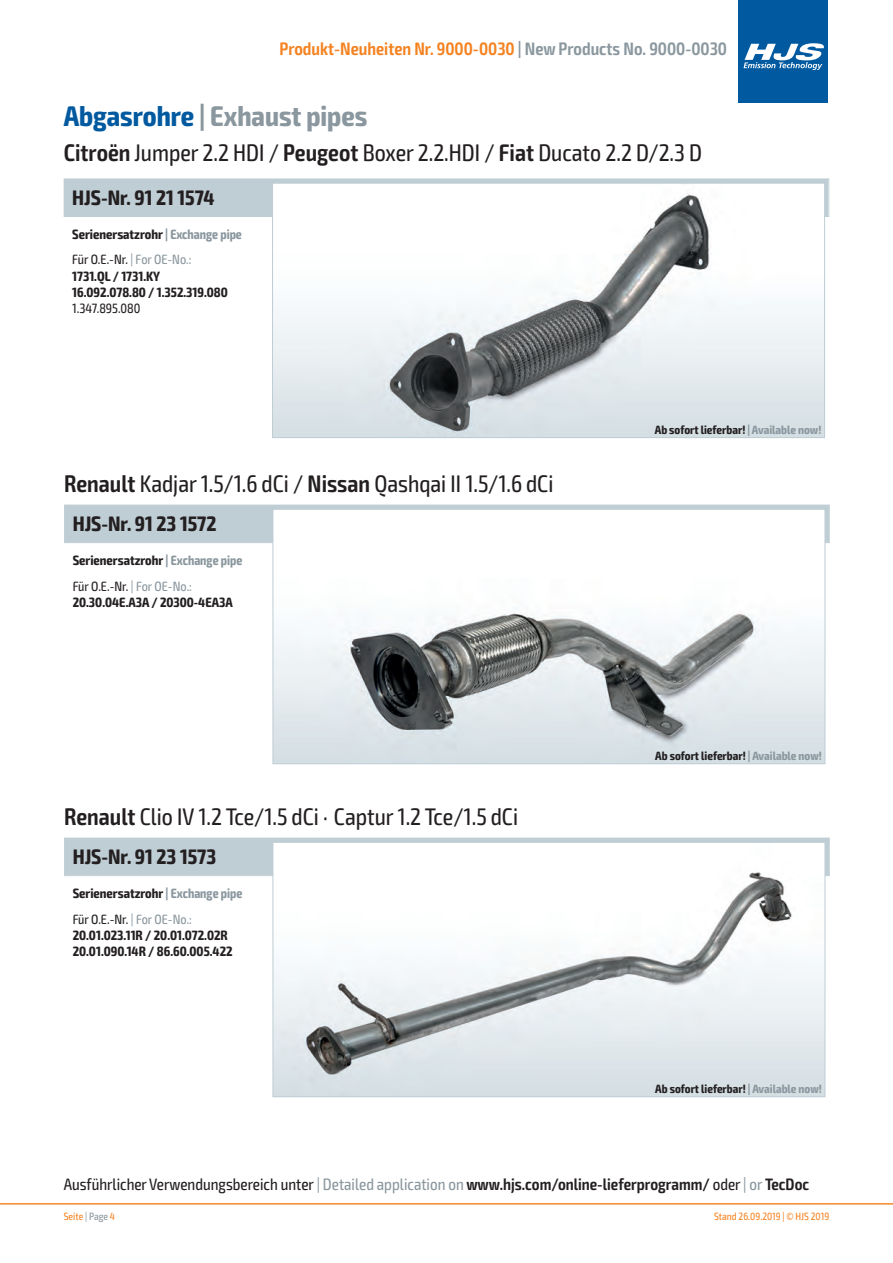
<style>
.page{position:relative;width:893px;height:1263px;background:#fff}
.page>*{position:absolute;margin:0;border:0;box-sizing:border-box;transform-origin:0 0}
.t1{font:700 condensed 28.5px "Exo 2";color:#8a979e}
.t2{font:condensed 24px "Exo 2";color:#231f20}
.t3{font:700 condensed 21px "Exo 2";color:#231f20}
.t4{font:600 condensed 18px "Exo 2";color:#f58220}
.t5{font:condensed 16.5px "Exo 2";color:#231f20}
.t6{font:700 condensed 13.5px/25.3px "Exo 2";color:#231f20}
.t7{font:condensed 13.5px "Exo 2";color:#231f20}
.t8{font:700 condensed 12px "Exo 2";color:#231f20}
.t9{font:condensed 10.5px "Exo 2";color:#f58220}
.s1{color:#8a979e}
.s2{color:#015aa0}
.s3{font-weight:600}
.s4{font-weight:400}
.s5{font-weight:400;color:#8a979e}
</style>
<div class="page">
<div style="left:739px;top:0;width:89px;height:102px;background:#015aa0"></div>
<svg style="left:744px;top:43px;width:80px;height:27px"></svg>
<hr style="left:0;top:1203px;width:893px;height:1px;background:#f58220">
<div style="left:65px;top:179px;width:763px;height:37px;background:#bfcdd4"></div>
<div style="left:64px;top:179px;width:765px;height:38px;border:1px solid #bfcdd4"></div>
<img style="left:274px;top:185px;width:549px;height:251px">
<div style="left:272px;top:183px;width:553px;height:255px;border:1px solid #bfcdd4"></div>
<div style="left:65px;top:505px;width:764px;height:37px;background:#bfcdd4"></div>
<div style="left:64px;top:505px;width:766px;height:38px;border:1px solid #bfcdd4"></div>
<img style="left:275px;top:511px;width:548px;height:251px">
<div style="left:273px;top:509px;width:552px;height:255px;border:1px solid #bfcdd4"></div>
<div style="left:65px;top:838px;width:764px;height:37px;background:#bfcdd4"></div>
<div style="left:64px;top:838px;width:766px;height:38px;border:1px solid #bfcdd4"></div>
<img style="left:275px;top:844px;width:548px;height:251px">
<div style="left:273px;top:842px;width:552px;height:255px;border:1px solid #bfcdd4"></div>
<h3 class="t4" style="left:279px;top:38px;width:449px">Produkt-Neuheiten Nr. 9000-0030 <span class="s1">| New Products No. 9000-0030</span></h3>
<h1 class="t1" style="left:64px;top:100px;width:305px"><span class="s2">Abgasrohre</span> | Exhaust pipes</h1>
<h2 class="t2" style="left:64px;top:139px;width:640px"><span class="s3">Citroën</span> Jumper 2.2 HDI / <span class="s3">Peugeot</span> Boxer 2.2.HDI / <span class="s3">Fiat</span> Ducato 2.2 D/2.3 D</h2>
<h3 class="t3" style="left:72px;top:186px;width:144px">HJS-Nr. 91 21 1574</h3>
<p class="t6" style="left:72px;top:222px;width:171px">Serienersatzrohr <span class="s1">| Exchange pipe<br></span><span class="s4">Für O.E.-Nr.</span> <span class="s5">| For OE-No.:</span></p>
<p class="t6" style="left:72px;top:268px;width:157px;line-height:16.2px">1731.QL / 1731.KY<br>16.092.078.80 / 1.352.319.080</p>
<p class="t7" style="left:72px;top:300px;width:70px">1.347.895.080</p>
<h2 class="t2" style="left:64px;top:469px;width:491px"><span class="s3">Renault</span> Kadjar 1.5/1.6 dCi / <span class="s3">Nissan</span> Qashqai II 1.5/1.6 dCi</h2>
<h3 class="t3" style="left:73px;top:512px;width:145px">HJS-Nr. 91 23 1572</h3>
<p class="t6" style="left:73px;top:548px;width:171px">Serienersatzrohr <span class="s1">| Exchange pipe<br></span><span class="s4">Für O.E.-Nr.</span> <span class="s5">| For OE-No.:</span></p>
<p class="t6" style="left:73px;top:589px;width:162px">20.30.04E.A3A / 20300-4EA3A</p>
<h2 class="t2" style="left:64px;top:802px;width:455px"><span class="s3">Renault</span> Clio IV 1.2 Tce/1.5 dCi · Captur 1.2 Tce/1.5 dCi</h2>
<h3 class="t3" style="left:73px;top:845px;width:145px">HJS-Nr. 91 23 1573</h3>
<p class="t6" style="left:73px;top:881px;width:171px">Serienersatzrohr <span class="s1">| Exchange pipe<br></span><span class="s4">Für O.E.-Nr.</span> <span class="s5">| For OE-No.:</span></p>
<p class="t6" style="left:73px;top:927px;width:161px;line-height:16.2px">20.01.023.11R / 20.01.072.02R<br>20.01.090.14R / 86.60.005.422</p>
<p class="t8" style="left:655px;top:422px;width:168px">Ab sofort lieferbar! <span class="s1">| Available now!</span></p>
<p class="t8" style="left:655px;top:749px;width:168px">Ab sofort lieferbar! <span class="s1">| Available now!</span></p>
<p class="t8" style="left:655px;top:1081px;width:168px">Ab sofort lieferbar! <span class="s1">| Available now!</span></p>
<p class="t5" style="left:64px;top:1175px;width:747px">Ausführlicher Verwendungsbereich unter <span class="s1">| Detailed application on</span> <span class="s3">www.hjs.com/online-lieferprogramm/</span> oder <span class="s1">| or</span> <span class="s3">TecDoc</span></p>
<p class="t9" style="left:64px;top:1210px;width:53px">Seite <span class="s1">| Page</span> 4</p>
<p class="t9" style="left:714px;top:1210px;width:117px">Stand 26.09.2019 | © HJS 2019</p>
</div>
